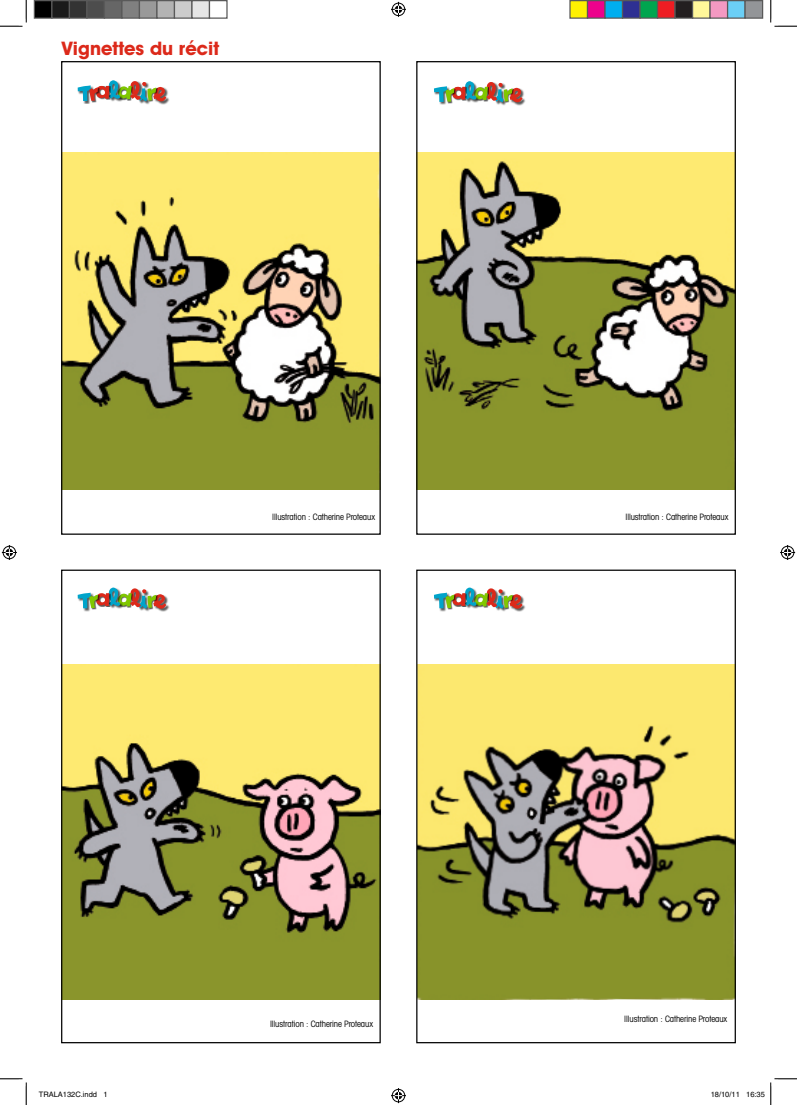
<style>
.page{position:relative;width:797px;height:1105px;background:#fff}
.page>*{position:absolute;margin:0;border:0;box-sizing:border-box;transform-origin:0 0}
.t1{font:700 18.75px "Avant Garde IT Cby BT";color:#dc291a}
.t2{font:condensed 8.75px "Avant Garde IT Cby BT";letter-spacing:-.01em;color:#000}
.t3{font:7.5px "Helvetica";color:#000}
</style>
<div class="page">
<img style="left:418px;top:665px;width:316px;height:334px">
<img style="left:63px;top:665px;width:316px;height:334px">
<img style="left:418px;top:153px;width:316px;height:336px">
<img style="left:63px;top:153px;width:316px;height:336px">
<div style="left:61px;top:61px;width:320px;height:474px;border:1px solid #000"></div>
<div style="left:416px;top:61px;width:320px;height:474px;border:1px solid #000"></div>
<div style="left:61px;top:570px;width:320px;height:473px;border:1px solid #000"></div>
<div style="left:494px;top:89px;width:13px;height:17px;background:#000;opacity:.65"></div>
<div style="left:509px;top:88px;width:17px;height:17px;background:#000;opacity:.65"></div>
<div style="left:434px;top:86px;width:16px;height:19px;background:#000;opacity:.65"></div>
<svg style="left:434px;top:81px;width:88px;height:22px"></svg>
<div style="left:416px;top:570px;width:320px;height:473px;border:1px solid #000"></div>
<div style="left:138px;top:88px;width:13px;height:17px;background:#000;opacity:.65"></div>
<div style="left:153px;top:87px;width:16px;height:18px;background:#000;opacity:.65"></div>
<div style="left:78px;top:85px;width:16px;height:19px;background:#000;opacity:.65"></div>
<div style="left:90px;top:88px;width:9px;height:15px;background:#000;opacity:.65"></div>
<svg style="left:78px;top:80px;width:88px;height:22px"></svg>
<div style="left:138px;top:596px;width:13px;height:16px;background:#000;opacity:.65"></div>
<div style="left:153px;top:594px;width:16px;height:18px;background:#000;opacity:.65"></div>
<div style="left:148px;top:595px;width:10px;height:15px;background:#000;opacity:.65"></div>
<div style="left:78px;top:593px;width:16px;height:19px;background:#000;opacity:.65"></div>
<div style="left:90px;top:595px;width:9px;height:15px;background:#000;opacity:.65"></div>
<svg style="left:78px;top:588px;width:88px;height:21px"></svg>
<div style="left:494px;top:596px;width:13px;height:16px;background:#000;opacity:.65"></div>
<div style="left:509px;top:594px;width:17px;height:18px;background:#000;opacity:.65"></div>
<div style="left:504px;top:595px;width:10px;height:15px;background:#000;opacity:.65"></div>
<div style="left:434px;top:593px;width:16px;height:19px;background:#000;opacity:.65"></div>
<div style="left:446px;top:595px;width:10px;height:15px;background:#000;opacity:.65"></div>
<svg style="left:434px;top:588px;width:88px;height:21px"></svg>
<svg style="left:0;top:0;width:27px;height:27px"></svg>
<svg style="left:0;top:1078px;width:27px;height:27px"></svg>
<svg style="left:770px;top:0;width:27px;height:27px"></svg>
<svg style="left:391px;top:2px;width:15px;height:15px"></svg>
<svg style="left:391px;top:1088px;width:15px;height:15px"></svg>
<svg style="left:2px;top:545px;width:15px;height:15px"></svg>
<svg style="left:780px;top:545px;width:15px;height:15px"></svg>
<div style="left:34px;top:1px;width:18px;height:17px;background:#000"></div>
<div style="left:34px;top:0;width:18px;height:19px;border:1px solid #595959"></div>
<div style="left:52px;top:1px;width:17px;height:17px;background:#1a1a1a"></div>
<div style="left:51px;top:0;width:19px;height:19px;border:1px solid #595959"></div>
<div style="left:69px;top:1px;width:18px;height:17px;background:#333"></div>
<div style="left:69px;top:0;width:19px;height:19px;border:1px solid #595959"></div>
<div style="left:87px;top:1px;width:17px;height:17px;background:#4d4d4d"></div>
<div style="left:86px;top:0;width:19px;height:19px;border:1px solid #595959"></div>
<div style="left:104px;top:1px;width:18px;height:17px;background:#666"></div>
<div style="left:104px;top:0;width:18px;height:19px;border:1px solid #595959"></div>
<div style="left:122px;top:1px;width:17px;height:17px;background:#808080"></div>
<div style="left:121px;top:0;width:19px;height:19px;border:1px solid #595959"></div>
<div style="left:139px;top:1px;width:18px;height:17px;background:#999"></div>
<div style="left:139px;top:0;width:19px;height:19px;border:1px solid #595959"></div>
<div style="left:157px;top:1px;width:17px;height:17px;background:#b3b3b3"></div>
<div style="left:156px;top:0;width:19px;height:19px;border:1px solid #595959"></div>
<div style="left:174px;top:1px;width:18px;height:17px;background:#ccc"></div>
<div style="left:174px;top:0;width:18px;height:19px;border:1px solid #595959"></div>
<div style="left:192px;top:1px;width:17px;height:17px;background:#e6e6e6"></div>
<div style="left:191px;top:0;width:19px;height:19px;border:1px solid #595959"></div>
<div style="left:209px;top:0;width:19px;height:19px;border:1px solid #595959"></div>
<div style="left:570px;top:1px;width:17px;height:17px;background:#fff101"></div>
<div style="left:569px;top:0;width:19px;height:19px;border:1px solid #595959"></div>
<div style="left:587px;top:1px;width:18px;height:17px;background:#ed028c"></div>
<div style="left:587px;top:0;width:18px;height:19px;border:1px solid #595959"></div>
<div style="left:605px;top:1px;width:17px;height:17px;background:#00aeef"></div>
<div style="left:604px;top:0;width:19px;height:19px;border:1px solid #595959"></div>
<div style="left:622px;top:1px;width:18px;height:17px;background:#2e3092"></div>
<div style="left:622px;top:0;width:18px;height:19px;border:1px solid #595959"></div>
<div style="left:640px;top:1px;width:17px;height:17px;background:#00a54f"></div>
<div style="left:639px;top:0;width:19px;height:19px;border:1px solid #595959"></div>
<div style="left:657px;top:1px;width:18px;height:17px;background:#ee1d23"></div>
<div style="left:657px;top:0;width:18px;height:19px;border:1px solid #595959"></div>
<div style="left:675px;top:1px;width:17px;height:17px;background:#231f20"></div>
<div style="left:674px;top:0;width:19px;height:19px;border:1px solid #595959"></div>
<div style="left:692px;top:1px;width:18px;height:17px;background:#fff79a"></div>
<div style="left:692px;top:0;width:18px;height:19px;border:1px solid #595959"></div>
<div style="left:710px;top:1px;width:17px;height:17px;background:#f499c2"></div>
<div style="left:709px;top:0;width:19px;height:19px;border:1px solid #595959"></div>
<div style="left:727px;top:1px;width:18px;height:17px;background:#6bcff6"></div>
<div style="left:727px;top:0;width:18px;height:19px;border:1px solid #595959"></div>
<div style="left:745px;top:1px;width:17px;height:17px;background:#939598"></div>
<div style="left:744px;top:0;width:19px;height:19px;border:1px solid #595959"></div>
<svg style="left:770px;top:1078px;width:27px;height:27px"></svg>
<h1 class="t1" style="left:62px;top:37px;width:159px">Vignettes du récit</h1>
<p class="t2" style="left:272px;top:512px;width:104px">Illustration : Catherine Proteaux</p>
<p class="t2" style="left:625px;top:512px;width:104px">Illustration : Catherine Proteaux</p>
<p class="t2" style="left:270px;top:1019px;width:104px">Illustration : Catherine Proteaux</p>
<p class="t2" style="left:624px;top:1013px;width:104px">Illustration : Catherine Proteaux</p>
<p class="t3" style="left:39px;top:1090px;width:70px">TRALA132C.indd 1</p>
<p class="t3" style="left:710px;top:1090px;width:56px">18/10/11 16:35</p>
</div>
